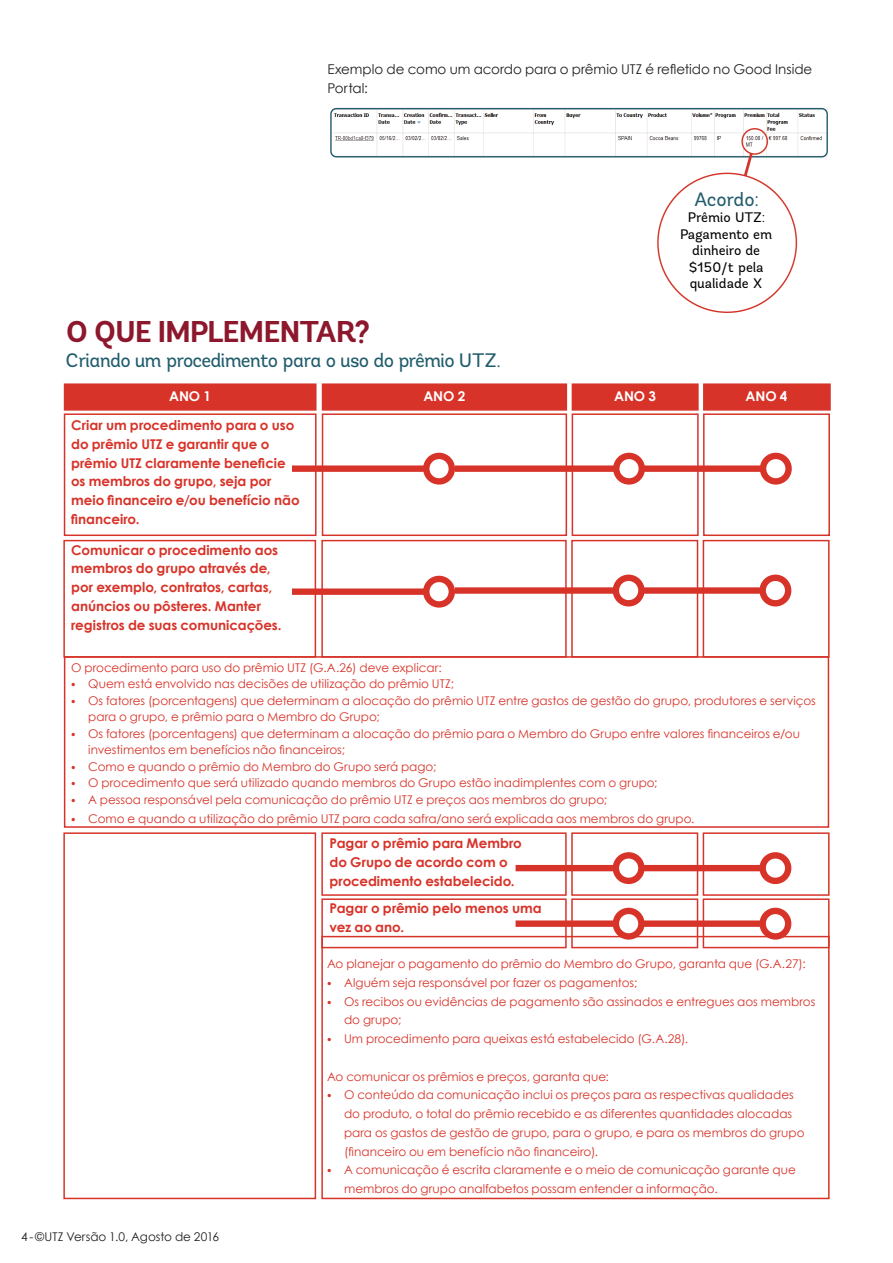
<style>
.page{position:relative;width:893px;height:1263px;background:#fff}
.page>*{position:absolute;margin:0;border:0;box-sizing:border-box;transform-origin:0 0}
.Header_1{font:700 30px "Andes";letter-spacing:-.05em;color:#8d172c}
.Intro_text{font:19.5px "Andes";letter-spacing:-.045em;color:#205c6c}
.t1{font:19.35px "Andes";letter-spacing:-.015em;color:#235c6c}
.t2{font:13.8px/16.5px "Andes";color:#000;text-align:center}
.t3{font:700 13.5px/18.8px "Century Gothic";letter-spacing:-.005em;color:#d73329}
.t4{font:13.5px/18.8px "Century Gothic";letter-spacing:-.005em;color:#231f20}
.t5{font:700 13.5px "Century Gothic";letter-spacing:-.01em;color:#fff}
.Red_text{font:12px/18.8px "Century Gothic";color:#d73329}
.t6{font:12px "Century Gothic";color:#231f20}
.s1{font-family:"Andes";font-weight:800}
</style>
<div class="page">
<div style="left:64px;top:383px;width:253px;height:28px;background:#d73329;border:2px solid #d73329"></div>
<div style="left:322px;top:383px;width:245px;height:28px;background:#d73329;border:2px solid #d73329"></div>
<div style="left:572px;top:383px;width:127px;height:28px;background:#d73329;border:2px solid #d73329"></div>
<div style="left:703px;top:383px;width:128px;height:28px;background:#d73329;border:2px solid #d73329"></div>
<div style="left:64px;top:413px;width:253px;height:123px;border:2px solid #d73329"></div>
<div style="left:322px;top:413px;width:245px;height:123px;border:2px solid #d73329"></div>
<div style="left:572px;top:413px;width:127px;height:123px;border:2px solid #d73329"></div>
<div style="left:703px;top:413px;width:127px;height:123px;border:2px solid #d73329"></div>
<div style="left:455px;top:465px;width:161px;height:7px;background:#d73329"></div>
<div style="left:613px;top:453px;width:32px;height:32px;border:6px solid #d73329;border-radius:50%"></div>
<div style="left:292px;top:465px;width:134px;height:7px;background:#d73329"></div>
<div style="left:423px;top:453px;width:32px;height:32px;border:6px solid #d73329;border-radius:50%"></div>
<div style="left:292px;top:588px;width:134px;height:7px;background:#d73329"></div>
<div style="left:423px;top:576px;width:32px;height:32px;border:6px solid #d73329;border-radius:50%"></div>
<div style="left:643px;top:465px;width:120px;height:7px;background:#d73329"></div>
<div style="left:760px;top:453px;width:32px;height:32px;border:6px solid #d73329;border-radius:50%"></div>
<div style="left:63px;top:540px;width:253px;height:118px;border:2px solid #d73329"></div>
<div style="left:321px;top:540px;width:246px;height:118px;border:2px solid #d73329"></div>
<div style="left:64px;top:656px;width:765px;height:172px;border:2px solid #d73329"></div>
<div style="left:571px;top:540px;width:127px;height:118px;border:2px solid #d73329"></div>
<div style="left:703px;top:540px;width:127px;height:118px;border:2px solid #d73329"></div>
<div style="left:455px;top:587px;width:161px;height:7px;background:#d73329"></div>
<div style="left:613px;top:575px;width:32px;height:31px;border:6px solid #d73329;border-radius:50%"></div>
<div style="left:643px;top:587px;width:120px;height:7px;background:#d73329"></div>
<div style="left:759px;top:575px;width:32px;height:31px;border:6px solid #d73329;border-radius:50%"></div>
<div style="left:63px;top:832px;width:253px;height:367px;border:2px solid #d73329"></div>
<div style="left:321px;top:832px;width:246px;height:64px;border:2px solid #d73329"></div>
<div style="left:571px;top:832px;width:127px;height:64px;border:2px solid #d73329"></div>
<div style="left:703px;top:832px;width:127px;height:64px;border:2px solid #d73329"></div>
<div style="left:516px;top:865px;width:100px;height:6px;background:#d73329"></div>
<div style="left:613px;top:852px;width:32px;height:32px;border:6px solid #d73329;border-radius:50%"></div>
<div style="left:643px;top:865px;width:120px;height:6px;background:#d73329"></div>
<div style="left:759px;top:852px;width:32px;height:32px;border:6px solid #d73329;border-radius:50%"></div>
<div style="left:321px;top:936px;width:509px;height:263px;border:2px solid #d73329"></div>
<div style="left:321px;top:898px;width:246px;height:50px;border:2px solid #d73329"></div>
<div style="left:571px;top:898px;width:127px;height:50px;border:2px solid #d73329"></div>
<div style="left:703px;top:898px;width:127px;height:50px;border:2px solid #d73329"></div>
<div style="left:516px;top:920px;width:100px;height:7px;background:#d73329"></div>
<div style="left:613px;top:908px;width:32px;height:32px;border:6px solid #d73329;border-radius:50%"></div>
<div style="left:643px;top:920px;width:120px;height:7px;background:#d73329"></div>
<div style="left:759px;top:908px;width:32px;height:32px;border:6px solid #d73329;border-radius:50%"></div>
<img style="left:330px;top:107px;width:498px;height:206px">
<div style="left:660px;top:177px;width:132px;height:131px;background:#fff;border-radius:50%"></div>
<p class="t4" style="left:327px;top:59px;width:486px">Exemplo de como um acordo para o prêmio UTZ é refletido no Good Inside<br>Portal:</p>
<p class="t1" style="left:694px;top:187px;width:66px">Acordo:</p>
<p class="t2" style="left:680px;top:209px;width:94px">Prêmio UTZ:<br>Pagamento em dinheiro de $150/t pela qualidade X</p>
<p class="Header_1" style="left:65px;top:313px;width:307px">O QUE IMPLEMENTAR?</p>
<p class="Intro_text" style="left:65px;top:349px;width:437px">Criando um procedimento para o uso do prêmio UTZ.</p>
<p class="t5" style="left:169px;top:386px;width:43px">ANO 1</p>
<p class="t5" style="left:423px;top:386px;width:43px">ANO 2</p>
<p class="t5" style="left:614px;top:386px;width:43px">ANO 3</p>
<p class="t5" style="left:746px;top:386px;width:43px">ANO 4</p>
<p class="t3" style="left:71px;top:415px;width:230px">Criar um procedimento para o uso do prêmio UTZ e garantir que o prêmio UTZ claramente beneficie os membros do grupo, seja por meio financeiro e/ou benefício não financeiro.</p>
<p class="t3" style="left:71px;top:540px;width:212px">Comunicar o procedimento aos membros do grupo através de, por exemplo, contratos, cartas, anúncios ou pôsteres. Manter registros de suas comunicações.</p>
<p class="Red_text" style="left:71px;top:658px;width:372px">O procedimento para uso do prêmio UTZ (G.A.26) deve explicar:</p>
<p class="Red_text" style="left:71px;top:674px;width:384px"><span class="s1">•</span> Quem está envolvido nas decisões de utilização do prêmio UTZ;</p>
<p class="Red_text" style="left:88px;top:692px;width:729px;line-height:16.5px;text-indent:-17px"><span class="s1">•</span> Os fatores (porcentagens) que determinam a alocação do prêmio UTZ entre gastos de gestão do grupo, produtores e serviços para o grupo, e prêmio para o Membro do Grupo;</p>
<p class="Red_text" style="left:88px;top:725px;width:713px;line-height:16.5px;text-indent:-17px"><span class="s1">•</span> Os fatores (porcentagens) que determinam a alocação do prêmio para o Membro do Grupo entre valores financeiros e/ou investimentos em benefícios não financeiros;</p>
<p class="Red_text" style="left:71px;top:757px;width:367px"><span class="s1">•</span> Como e quando o prêmio do Membro do Grupo será pago;</p>
<p class="Red_text" style="left:71px;top:773px;width:588px"><span class="s1">•</span> O procedimento que será utilizado quando membros do Grupo estão inadimplentes com o grupo;</p>
<p class="Red_text" style="left:71px;top:790px;width:537px"><span class="s1">•</span> A pessoa responsável pela comunicação do prêmio UTZ e preços aos membros do grupo;</p>
<p class="Red_text" style="left:71px;top:809px;width:625px"><span class="s1">•</span> Como e quando a utilização do prêmio UTZ para cada safra/ano será explicada aos membros do grupo.</p>
<p class="t6" style="left:21px;top:1228px;width:199px">4 - © UTZ Versão 1.0, Agosto de 2016</p>
<p class="t3" style="left:330px;top:833px;width:194px">Pagar o prêmio para Membro do Grupo de acordo com o procedimento estabelecido.</p>
<p class="t3" style="left:330px;top:898px;width:214px">Pagar o prêmio pelo menos uma vez ao ano.</p>
<p class="Red_text" style="left:327px;top:954px;width:480px">Ao planejar o pagamento do prêmio do Membro do Grupo, garanta que (G.A.27):</p>
<p class="Red_text" style="left:327px;top:973px;width:312px"><span class="s1">•</span> Alguém seja responsável por fazer os pagamentos;</p>
<p class="Red_text" style="left:344px;top:992px;width:473px;text-indent:-17px"><span class="s1">•</span> Os recibos ou evidências de pagamento são assinados e entregues aos membros do grupo;</p>
<p class="Red_text" style="left:327px;top:1029px;width:363px"><span class="s1">•</span> Um procedimento para queixas está estabelecido (G.A.28).</p>
<p class="Red_text" style="left:327px;top:1067px;width:283px">Ao comunicar os prêmios e preços, garanta que:</p>
<p class="Red_text" style="left:344px;top:1085px;width:462px;text-indent:-17px"><span class="s1">•</span> O conteúdo da comunicação inclui os preços para as respectivas qualidades do produto, o total do prêmio recebido e as diferentes quantidades alocadas para os gastos de gestão de grupo, para o grupo, e para os membros do grupo (financeiro ou em benefício não financeiro).</p>
<p class="Red_text" style="left:344px;top:1160px;width:453px;text-indent:-17px"><span class="s1">•</span> A comunicação é escrita claramente e o meio de comunicação garante que membros do grupo analfabetos possam entender a informação.</p>
</div>
